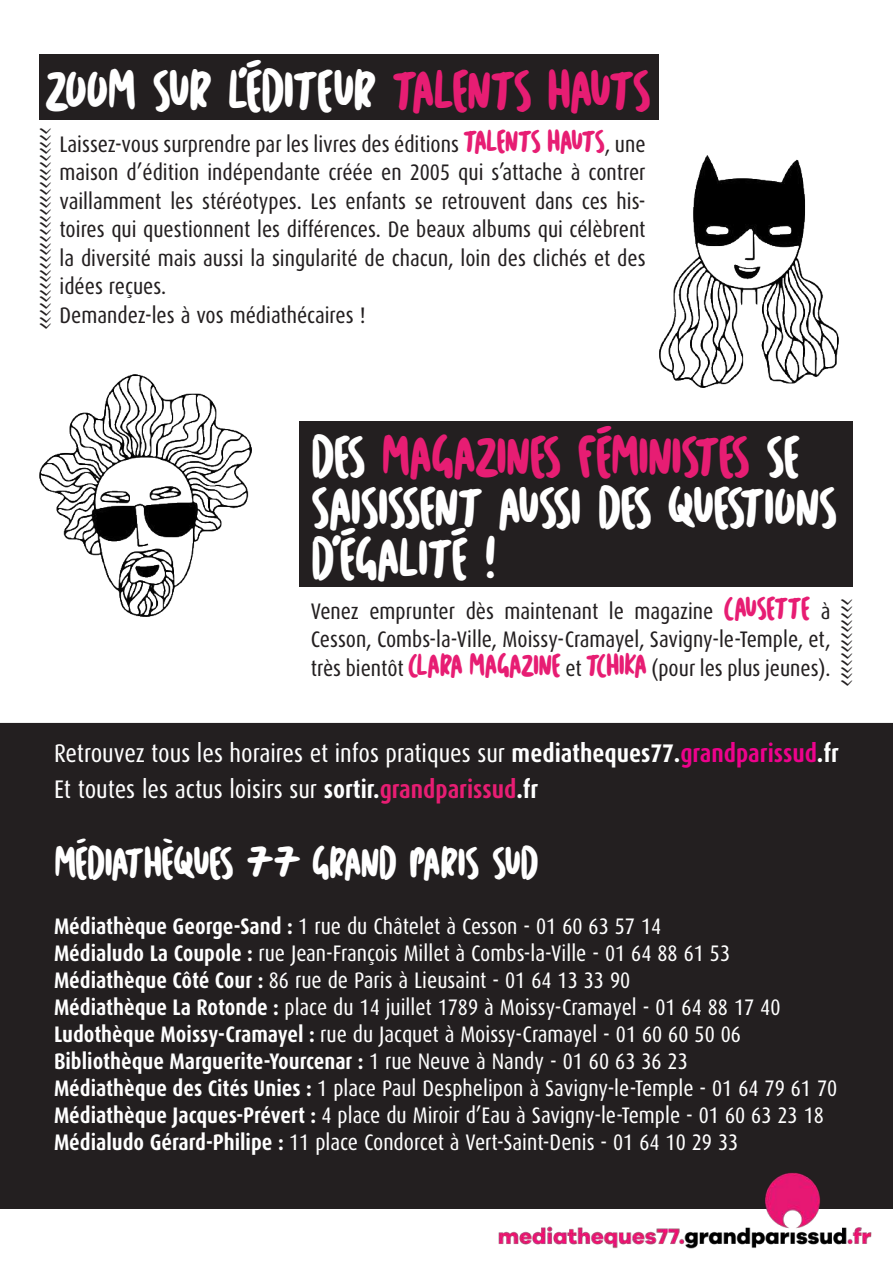
<style>
.page{position:relative;width:893px;height:1263px;background:#fff}
.page>*{position:absolute;margin:0;border:0;box-sizing:border-box;transform-origin:0 0}
.t1{font:27px/51px "Cartoon Marker";letter-spacing:-.07em;color:#fff}
.t2{font:25.5px/36px "Dax Condensed";color:#fff}
.t3{font:22.5px/27px "Dax Condensed";color:#fff}
.t4{font:22.5px/28.5px "Dax Condensed";color:#231f20}
.t5{font:22.5px "Quantum";color:#231f20}
.t6{font:21px "Cartoon Marker";letter-spacing:-.075em;color:#fff}
.t7{font:15px "Cartoon Marker";color:#e71d73}
.s1{color:#e71d73}
.s2{font-family:"Dax Condensed";font-size:22.5px;color:#231f20}
.s3{font-weight:700}
.s4{font-weight:700;color:#ed028c}
.s5{font-weight:700;color:#e71d73}
</style>
<div class="page">
<div style="left:1px;top:724px;width:891px;height:484px;background:#231f20"></div>
<img style="left:476px;top:1153px;width:417px;height:96px">
<img style="left:659px;top:156px;width:180px;height:232px">
<img style="left:40px;top:375px;width:212px;height:242px">
<div style="left:40px;top:54px;width:619px;height:66px;background:#231f20"></div>
<div style="left:299px;top:422px;width:554px;height:165px;background:#231f20"></div>
<p class="t1" style="left:46px;top:66px;width:607px">ZOOM SUR L’EDITEUR <span class="s1">TALENTS HAUTS</span></p>
<p class="t5" style="left:59px;top:128px;width:203px;rotate:90deg">&gt;&gt;&gt;&gt;&gt;&gt;&gt;&gt;&gt;&gt;&gt;&gt;&gt;&gt;&gt;&gt;&gt;&gt;&gt;&gt;&gt;&gt;&gt;&gt;&gt;&gt;&gt;&gt;&gt;&gt;</p>
<p class="t4" style="left:60px;top:130px;width:427px">Laissez-vous surprendre par les livres des éditions <sup>TALENTS</sup></p>
<p class="t7" style="left:548px;top:133px;width:25px">HAUTS</p>
<p class="t4" style="left:60px;top:130px;width:588px;text-indent:546px">, une maison d’édition indépendante créée en 2005 qui s’attache à contrer vaillamment les stéréotypes. Les enfants se retrouvent dans ces his&shy;toires qui questionnent les différences. De beaux albums qui célèbrent la diversité mais aussi la singularité de chacun, loin des clichés et des idées reçues.<br>Demandez-les à vos médiathécaires !</p>
<p class="t1" style="left:311px;top:432px;width:528px">DES <span class="s1">MAGAZINES FEMINISTES</span> SE<br>SAISISSENT AUSSI DES QUESTIONS<br>D’EGALITE !</p>
<p class="t4" style="left:311px;top:597px;width:436px">Venez emprunter dès maintenant le magazine <sup>CAUSETTE</sup></p>
<p class="t4" style="left:311px;top:597px;width:521px;text-align:justify;text-indent:510px">à Cesson, Combs-la-Ville, Moissy-Cramayel, Savigny-le-Temple, et, très bientôt <sup>CLARA</sup> <sup>MAGA</sup></p>
<p class="t7" style="left:522px;top:657px;width:86px">ZINE <span class="s2">et</span> TCHIKA</p>
<p class="t4" style="left:651px;top:654px;width:181px">(pour les plus jeunes).</p>
<p class="t5" style="left:860px;top:599px;width:89px;rotate:90deg">&gt;&gt;&gt;&gt;&gt;&gt;&gt;&gt;&gt;&gt;&gt;&gt;&gt;</p>
<p class="t2" style="left:54px;top:736px;width:786px">Retrouvez tous les horaires et infos pratiques sur <span class="s3">mediatheques77.</span><span class="s4">grandparissud</span><span class="s3">.fr<br></span>Et toutes les actus loisirs sur <span class="s3">sortir.</span><span class="s5">grandparissud</span><span class="s3">.fr</span></p>
<p class="t6" style="left:54px;top:851px;width:487px">MEDIATHEQUES 77 GRAND PARIS SUD</p>
<p class="t3" style="left:54px;top:912px;width:785px"><span class="s3">Médiathèque George-Sand :</span> 1 rue du Châtelet à Cesson - 01 60 63 57 14<br><span class="s3">Médialudo La Coupole :</span> rue Jean-François Millet à Combs-la-Ville - 01 64 88 61 53<br><span class="s3">Médiathèque Côté Cour :</span> 86 rue de Paris à Lieusaint - 01 64 13 33 90<br><span class="s3">Médiathèque La Rotonde :</span> place du 14 juillet 1789 à Moissy-Cramayel - 01 64 88 17 40<br><span class="s3">Ludothèque Moissy-Cramayel :</span> rue du Jacquet à Moissy-Cramayel - 01 60 60 50 06<br><span class="s3">Bibliothèque Marguerite-Yourcenar :</span> 1 rue Neuve à Nandy - 01 60 63 36 23<br><span class="s3">Médiathèque des Cités Unies :</span> 1 place Paul Desphelipon à Savigny-le-Temple - 01 64 79 61 70<br><span class="s3">Médiathèque Jacques-Prévert :</span> 4 place du Miroir d’Eau à Savigny-le-Temple - 01 60 63 23 18<br><span class="s3">Médialudo Gérard-Philipe :</span> 11 place Condorcet à Vert-Saint-Denis - 01 64 10 29 33</p>
</div>
